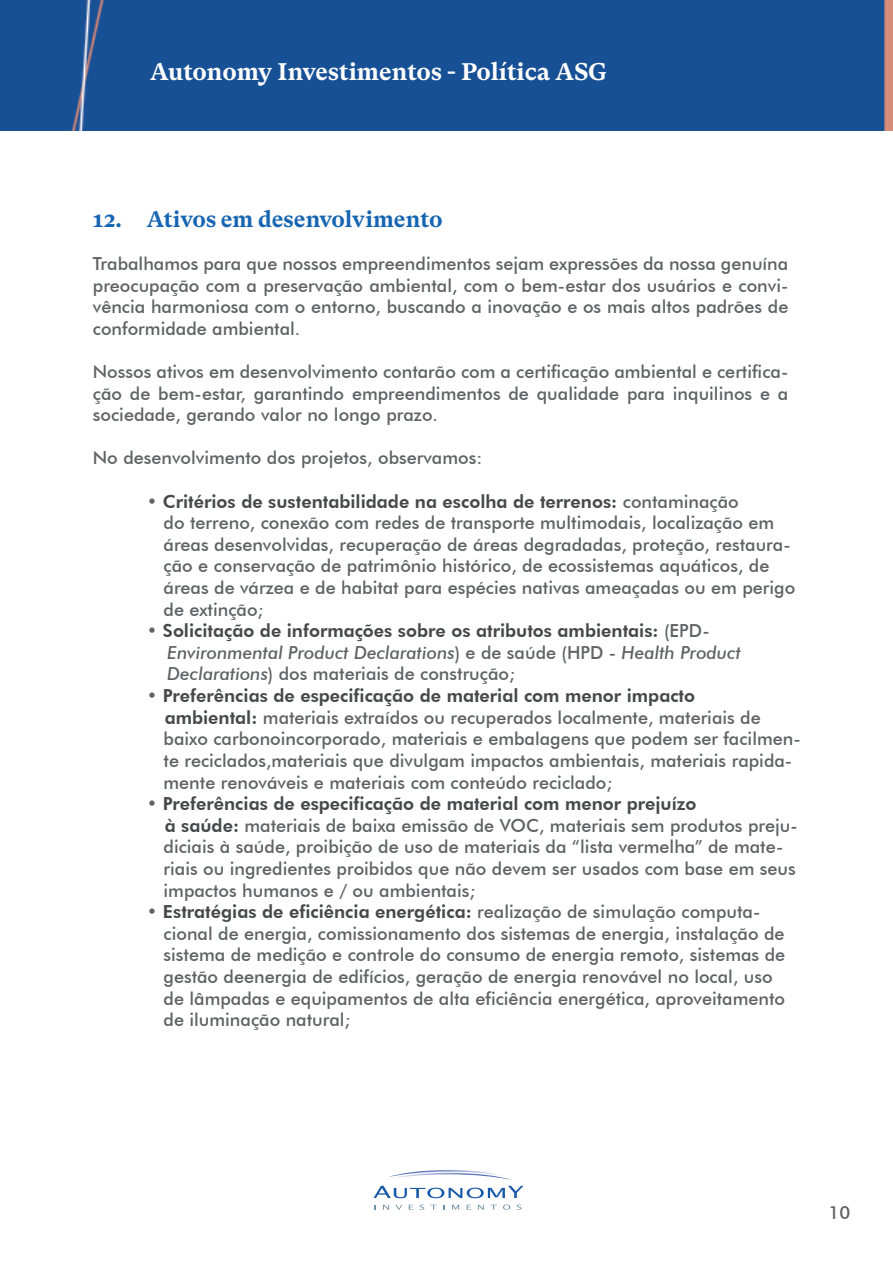
<style>
.page{position:relative;width:893px;height:1263px;background:#fff}
.page>*{position:absolute;margin:0;border:0;box-sizing:border-box;transform-origin:0 0}
.t1{font:700 24px "GT Super Text";color:#fff}
.t2{font:700 22.5px "GT Super Text";color:#1665b2}
.t3{font:500 18px/21.6px "Futura BT";color:#5f6364}
.t4{font:italic 500 18px/21.6px "Futura BT";color:#5f6364}
.s1{font-weight:800;color:#46494b}
.s2{font-style:normal}
.s3{font-weight:800;font-style:normal;color:#46494b}
</style>
<div class="page">
<div style="left:0;top:0;width:893px;height:131px;background:#175095"></div>
<svg style="left:374px;top:1186px;width:149px;height:12px"></svg>
<svg style="left:383px;top:1205px;width:6px;height:5px"></svg>
<svg style="left:395px;top:1205px;width:7px;height:5px"></svg>
<svg style="left:409px;top:1205px;width:4px;height:5px"></svg>
<svg style="left:419px;top:1204px;width:5px;height:6px"></svg>
<svg style="left:430px;top:1205px;width:7px;height:5px"></svg>
<svg style="left:452px;top:1205px;width:7px;height:5px"></svg>
<svg style="left:467px;top:1205px;width:4px;height:5px"></svg>
<svg style="left:478px;top:1205px;width:6px;height:5px"></svg>
<svg style="left:490px;top:1205px;width:7px;height:5px"></svg>
<svg style="left:503px;top:1204px;width:7px;height:6px"></svg>
<svg style="left:517px;top:1204px;width:4px;height:6px"></svg>
<svg style="left:388px;top:1170px;width:123px;height:10px"></svg>
<h1 class="t1" style="left:150px;top:58px;width:458px">Autonomy Investimentos - Política ASG</h1>
<p class="t2" style="left:93px;top:206px;width:351px">12. Ativos em desenvolvimento</p>
<p class="t3" style="left:93px;top:253px;width:697px;text-align:justify">Trabalhamos para que nossos empreendimentos sejam expressões da nossa genuína preocupação com a preservação ambiental, com o bem-estar dos usuários e convi&shy;vência harmoniosa com o entorno, buscando a inovação e os mais altos padrões de conformidade ambiental.</p>
<p class="t3" style="left:93px;top:361px;width:697px;text-align:justify">Nossos ativos em desenvolvimento contarão com a certificação ambiental e certifica&shy;ção de bem-estar, garantindo empreendimentos de qualidade para inquilinos e a sociedade, gerando valor no longo prazo.</p>
<p class="t3" style="left:93px;top:447px;width:391px">No desenvolvimento dos projetos, observamos:</p>
<p class="t3" style="left:164px;top:490px;width:633px;text-indent:-17px">• <span class="s1">Critérios de sustentabilidade na escolha de terrenos:</span> contaminação<br>do terreno, conexão com redes de transporte multimodais, localização em áreas desenvolvidas, recuperação de áreas degradadas, proteção, restaura&shy;ção e conservação de patrimônio histórico, de ecossistemas aquáticos, de áreas de várzea e de habitat para espécies nativas ameaçadas ou em perigo de extinção;</p>
<p class="t4" style="left:167px;top:620px;width:575px;text-indent:-20px"><span class="s2">•</span> <span class="s3">Solicitação de informações sobre os atributos ambientais:</span> <span class="s2">(EPD-<br></span>Environmental Product Declarations<span class="s2">) e de saúde (HPD -</span> Health Product<br>Declarations<span class="s2">) dos materiais de construção;</span></p>
<p class="t3" style="left:164px;top:685px;width:639px;text-indent:-17px">• <span class="s1">Preferências de especificação de material com menor impacto<br>ambiental:</span> materiais extraídos ou recuperados localmente, materiais de baixo carbonoincorporado, materiais e embalagens que podem ser facilmen&shy;te reciclados,materiais que divulgam impactos ambientais, materiais rapida&shy;mente renováveis e materiais com conteúdo reciclado;</p>
<p class="t3" style="left:164px;top:793px;width:636px;text-indent:-17px">• <span class="s1">Preferências de especificação de material com menor prejuízo<br>à saúde:</span> materiais de baixa emissão de VOC, materiais sem produtos preju&shy;diciais à saúde, proibição de uso de materiais da “lista vermelha” de mate&shy;riais ou ingredientes proibidos que não devem ser usados com base em seus impactos humanos e / ou ambientais;</p>
<p class="t3" style="left:164px;top:901px;width:623px;text-indent:-17px">• <span class="s1">Estratégias de eficiência energética:</span> realização de simulação computa&shy;cional de energia, comissionamento dos sistemas de energia, instalação de sistema de medição e controle do consumo de energia remoto, sistemas de gestão deenergia de edifícios, geração de energia renovável no local, uso de lâmpadas e equipamentos de alta eficiência energética, aproveitamento de iluminação natural;</p>
<p class="t3" style="left:829px;top:1202px;width:23px">10</p>
</div>
